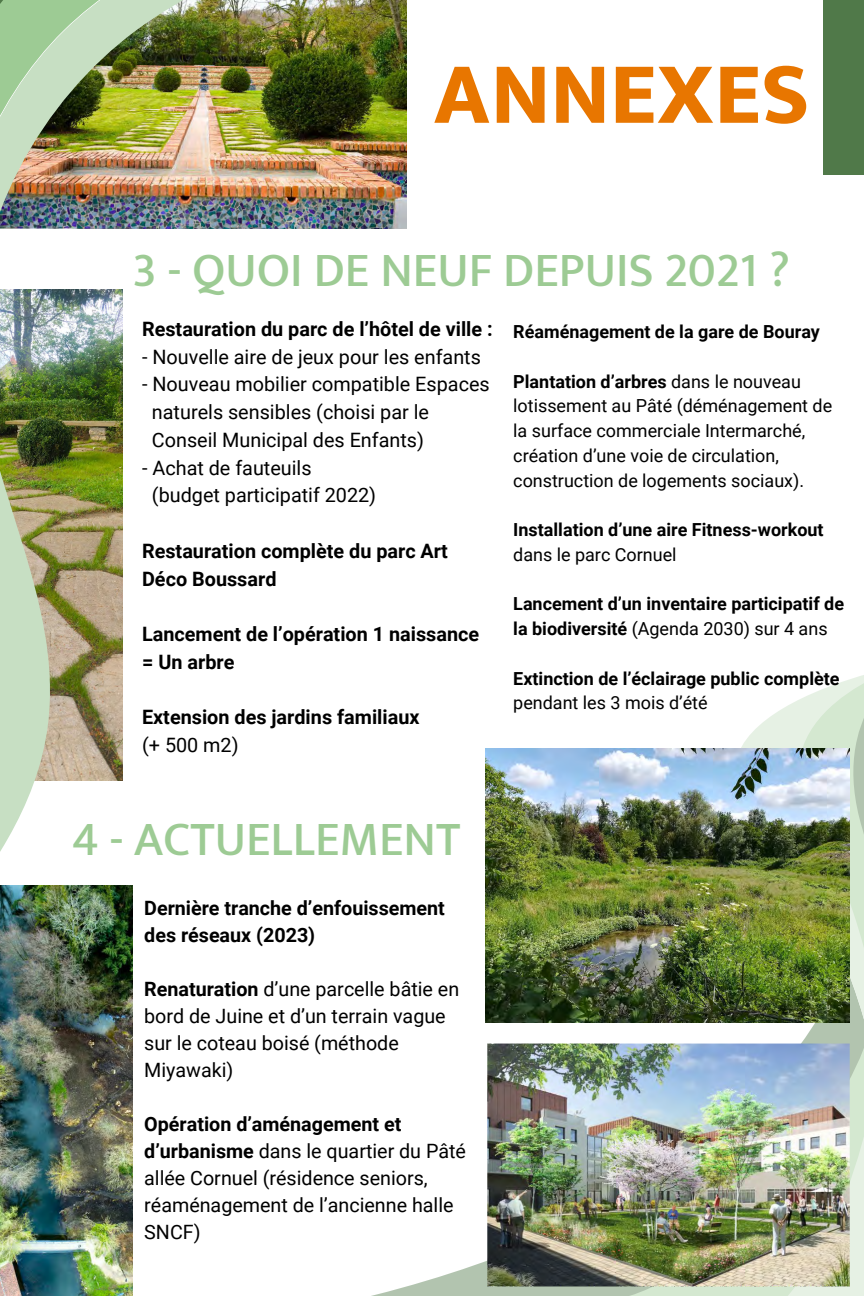
<style>
.page{position:relative;width:864px;height:1296px;background:#fff}
.page>*{position:absolute;margin:0;border:0;box-sizing:border-box;transform-origin:0 0}
.t1{font:800 88.9px "Mukta Mahee";color:#e87600}
.t2{font:500 48.4px "Mukta";color:#9dcb94}
.t3{font:19.8px "Roboto";color:#000}
.t4{font:700 19.8px/27.8px "Roboto";color:#000}
.t5{font:19.7px/27px "Roboto";color:#000}
.t6{font:700 19.7px/27px "Roboto";color:#000}
.t7{font:700 18px/24.8px "Roboto";color:#000}
.t8{font:18px/24.8px "Roboto";color:#000}
.s1{font-weight:700}
.s2{font-weight:400}
</style>
<div class="page">
<div style="left:823px;top:0;width:41px;height:175px;background:#507949"></div>
<svg style="left:371px;top:1022px;width:279px;height:274px"></svg>
<svg style="left:650px;top:742px;width:95px;height:554px"></svg>
<svg style="left:745px;top:709px;width:38px;height:587px"></svg>
<svg style="left:783px;top:675px;width:81px;height:621px;background:#d8e6d5"></svg>
<img style="left:488px;top:1044px;width:361px;height:242px">
<img style="left:485px;top:749px;width:365px;height:273px">
<img style="left:289px;top:0;width:117px;height:228px">
<img style="left:182px;top:0;width:107px;height:229px">
<img style="left:54px;top:0;width:125px;height:886px">
<img style="left:0;top:0;width:54px;height:886px">
<img style="left:0;top:886px;width:133px;height:410px">
<p class="t1" style="left:433px;top:40px;width:378px">ANNEXES</p>
<p class="t2" style="left:133px;top:241px;width:658px">3 - QUOI DE NEUF DEPUIS 2021 ?</p>
<p class="t4" style="left:142px;top:315px;width:352px">Restauration du parc de l’hôtel de ville :</p>
<p class="t3" style="left:142px;top:345px;width:340px">- Nouvelle aire de jeux pour les enfants</p>
<p class="t3" style="left:142px;top:373px;width:349px">- Nouveau mobilier compatible Espaces</p>
<p class="t3" style="left:152px;top:401px;width:279px">naturels sensibles (choisi par le</p>
<p class="t3" style="left:152px;top:429px;width:274px">Conseil Municipal des Enfants)</p>
<p class="t3" style="left:142px;top:456px;width:171px">- Achat de fauteuils</p>
<p class="t3" style="left:152px;top:484px;width:226px">(budget participatif 2022)</p>
<p class="t4" style="left:142px;top:537px;width:307px">Restauration complète du parc Art<br>Déco Boussard</p>
<p class="t4" style="left:142px;top:621px;width:339px">Lancement de l’opération 1 naissance = Un arbre</p>
<p class="t4" style="left:142px;top:704px;width:279px">Extension des jardins familiaux</p>
<p class="t3" style="left:142px;top:734px;width:98px">(+ 500 m2)</p>
<p class="t7" style="left:513px;top:320px;width:308px">Réaménagement de la gare de Bouray</p>
<p class="t8" style="left:513px;top:369px;width:320px"><span class="s1">Plantation d’arbres</span> dans le nouveau lotissement au Pâté (déménagement de la surface commerciale Intermarché, création d’une voie de circulation, construction de logements sociaux).</p>
<p class="t7" style="left:513px;top:518px;width:312px">Installation d’une aire Fitness-workout <span class="s2">dans le parc Cornuel</span></p>
<p class="t7" style="left:513px;top:592px;width:332px">Lancement d’un inventaire participatif de la biodiversité <span class="s2">(Agenda 2030) sur 4 ans</span></p>
<p class="t7" style="left:513px;top:666px;width:328px">Extinction de l’éclairage public complète <span class="s2">pendant les 3 mois d’été</span></p>
<p class="t2" style="left:73px;top:810px;width:389px">4 - ACTUELLEMENT</p>
<p class="t6" style="left:144px;top:895px;width:302px">Dernière tranche d’enfouissement des réseaux (2023)</p>
<p class="t5" style="left:144px;top:976px;width:316px"><span class="s1">Renaturation</span> d’une parcelle bâtie en bord de Juine et d’un terrain vague sur le coteau boisé (méthode<br>Miyawaki)</p>
<p class="t5" style="left:144px;top:1111px;width:323px"><span class="s1">Opération d’aménagement et d’urbanisme</span> dans le quartier du Pâté allée Cornuel (résidence seniors, réaménagement de l’ancienne halle<br>SNCF)</p>
</div>
